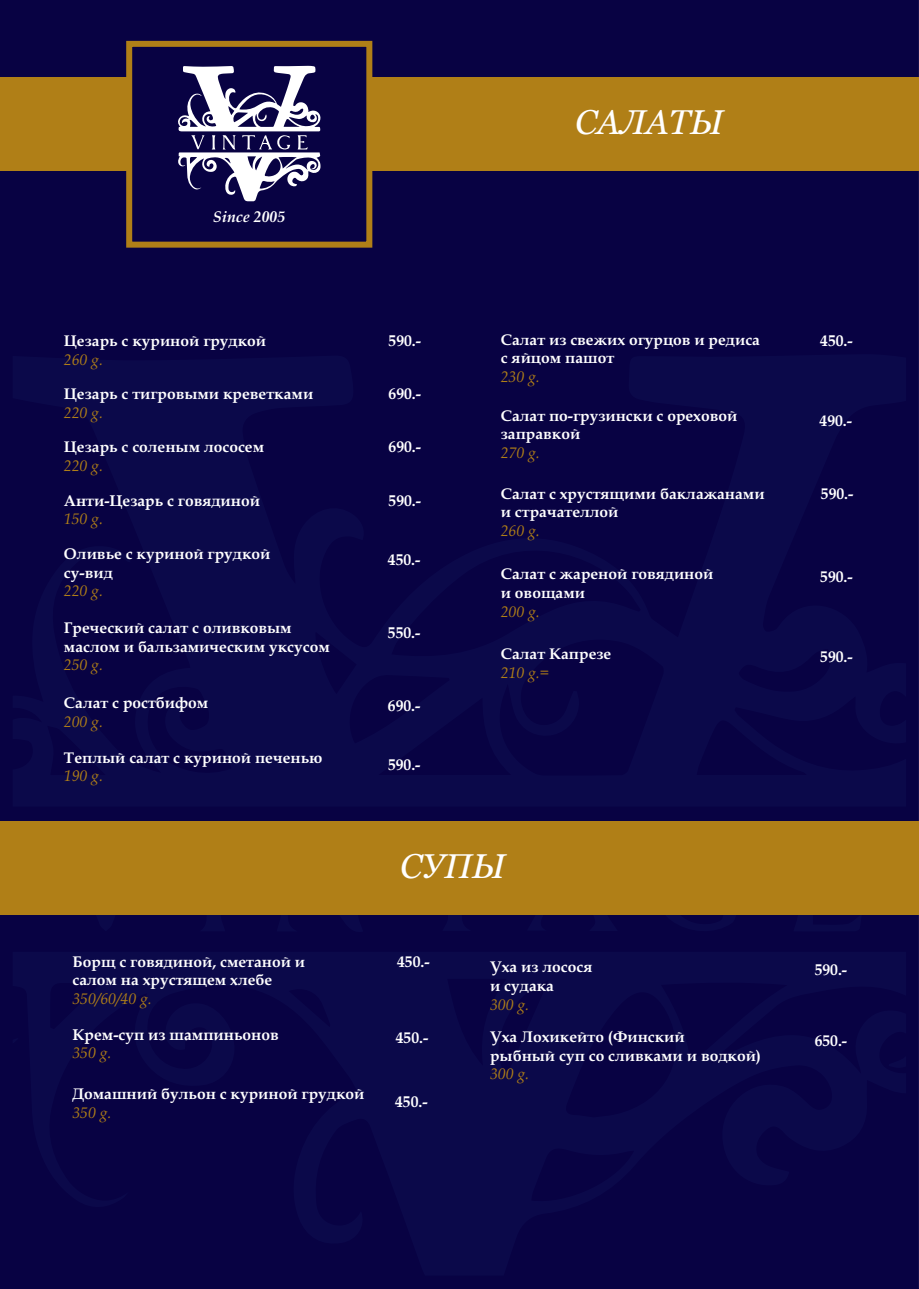
<style>
.page{position:relative;width:919px;height:1289px;background:#fff}
.page>*{position:absolute;margin:0;border:0;box-sizing:border-box;transform-origin:0 0}
.t1{font:italic 34.2px "Georgia";color:#fff}
.t2{font:italic 700 15.75px "Book Antiqua";color:#fff}
.t3{font:700 15.6px/18.3px "Book Antiqua";color:#fff}
.t4{font:italic 15.6px "Book Antiqua";color:#b07f17}
</style>
<div class="page">
<div style="left:0;top:0;width:918px;height:1288px;background:#080243"></div>
<div style="left:13px;top:354px;width:893px;height:452px;background:#080243"></div>
<div style="left:13px;top:951px;width:893px;height:324px;background:#080243"></div>
<div style="left:274px;top:914px;width:92px;height:19px;background:#080243"></div>
<svg style="left:793px;top:914px;width:68px;height:17px"></svg>
<div style="left:527px;top:914px;width:90px;height:17px;background:#080243"></div>
<div style="left:648px;top:914px;width:93px;height:21px;background:#080243"></div>
<div style="left:59px;top:914px;width:92px;height:17px;background:#080243"></div>
<svg style="left:410px;top:914px;width:90px;height:16px"></svg>
<svg style="left:199px;top:914px;width:26px;height:17px"></svg>
<div style="left:0;top:77px;width:918px;height:94px;background:#b07f17"></div>
<div style="left:0;top:820px;width:918px;height:94px;background:#b07f17"></div>
<div style="left:126px;top:41px;width:246px;height:207px;background:#080243;border:6px solid #b07f17"></div>
<svg style="left:178px;top:66px;width:143px;height:135px"></svg>
<p class="t2" style="left:213px;top:211px;width:74px">Since 2005</p>
<h1 class="t1" style="left:575px;top:108px;width:150px">САЛАТЫ</h1>
<p class="t3" style="left:64px;top:333px;width:204px">Цезарь с куриной грудкой</p>
<p class="t4" style="left:64px;top:353px;width:40px">260 g.</p>
<p class="t3" style="left:64px;top:386px;width:251px">Цезарь с тигровыми креветками</p>
<p class="t4" style="left:64px;top:406px;width:40px">220 g.</p>
<p class="t3" style="left:64px;top:439px;width:202px">Цезарь с соленым лососем</p>
<p class="t4" style="left:64px;top:459px;width:40px">220 g.</p>
<p class="t3" style="left:64px;top:491px;width:197px">Анти-Цезарь с говядиной</p>
<p class="t4" style="left:64px;top:508px;width:40px">150 g.</p>
<p class="t3" style="left:64px;top:546px;width:208px">Оливье с куриной грудкой су-вид</p>
<p class="t4" style="left:64px;top:585px;width:40px">220 g.</p>
<p class="t3" style="left:64px;top:620px;width:267px">Греческий салат с оливковым маслом и бальзамическим уксусом</p>
<p class="t4" style="left:64px;top:659px;width:40px">250 g.</p>
<p class="t3" style="left:64px;top:695px;width:146px">Салат с ростбифом</p>
<p class="t4" style="left:64px;top:711px;width:40px">200 g.</p>
<p class="t3" style="left:64px;top:749px;width:260px">Теплый салат с куриной печенью</p>
<p class="t4" style="left:64px;top:769px;width:40px">190 g.</p>
<p class="t3" style="left:388px;top:331px;width:34px">590.-</p>
<p class="t3" style="left:388px;top:386px;width:34px">690.-</p>
<p class="t3" style="left:388px;top:439px;width:34px">690.-</p>
<p class="t3" style="left:388px;top:491px;width:34px">590.-</p>
<p class="t3" style="left:388px;top:550px;width:34px">450.-</p>
<p class="t3" style="left:388px;top:623px;width:34px">550.-</p>
<p class="t3" style="left:388px;top:697px;width:34px">690.-</p>
<p class="t3" style="left:388px;top:755px;width:34px">590.-</p>
<p class="t3" style="left:501px;top:332px;width:261px">Салат из свежих огурцов и редиса с яйцом пашот</p>
<p class="t4" style="left:501px;top:370px;width:40px">230 g.</p>
<p class="t3" style="left:501px;top:408px;width:238px">Салат по-грузински с ореховой заправкой</p>
<p class="t4" style="left:501px;top:447px;width:40px">270 g.</p>
<p class="t3" style="left:501px;top:486px;width:265px">Салат с хрустящими баклажанами и страчателлой</p>
<p class="t4" style="left:501px;top:524px;width:40px">260 g.</p>
<p class="t3" style="left:501px;top:566px;width:214px;line-height:18.8px">Салат с жареной говядиной и овощами</p>
<p class="t4" style="left:501px;top:605px;width:40px">200 g.</p>
<p class="t3" style="left:501px;top:646px;width:112px">Салат Капрезе</p>
<p class="t4" style="left:501px;top:667px;width:50px">210 g.=</p>
<h1 class="t1" style="left:400px;top:851px;width:107px">СУПЫ</h1>
<p class="t3" style="left:72px;top:954px;width:234px">Борщ с говядиной, сметаной и салом на хрустящем хлебе</p>
<p class="t4" style="left:72px;top:992px;width:81px">350/60/40 g.</p>
<p class="t3" style="left:72px;top:1025px;width:208px">Крем-суп из шампиньонов</p>
<p class="t4" style="left:72px;top:1041px;width:40px">350 g.</p>
<p class="t3" style="left:72px;top:1086px;width:293px">Домашний бульон с куриной грудкой</p>
<p class="t4" style="left:72px;top:1106px;width:40px">350 g.</p>
<p class="t3" style="left:397px;top:953px;width:34px">450.-</p>
<p class="t3" style="left:396px;top:1028px;width:34px">450.-</p>
<p class="t3" style="left:395px;top:1092px;width:34px">450.-</p>
<p class="t3" style="left:490px;top:959px;width:104px">Уха из лосося и судака</p>
<p class="t4" style="left:490px;top:998px;width:40px">300 g.</p>
<p class="t3" style="left:490px;top:1029px;width:272px">Уха Лохикейто (Финский<br>рыбный суп со сливками и водкой)</p>
<p class="t4" style="left:490px;top:1063px;width:40px">300 g.</p>
<p class="t3" style="left:820px;top:332px;width:34px">450.-</p>
<p class="t3" style="left:819px;top:413px;width:34px">490.-</p>
<p class="t3" style="left:820px;top:486px;width:34px">590.-</p>
<p class="t3" style="left:820px;top:569px;width:34px">590.-</p>
<p class="t3" style="left:820px;top:649px;width:34px">590.-</p>
<p class="t3" style="left:814px;top:960px;width:34px">590.-</p>
<p class="t3" style="left:814px;top:1031px;width:34px">650.-</p>
</div>
